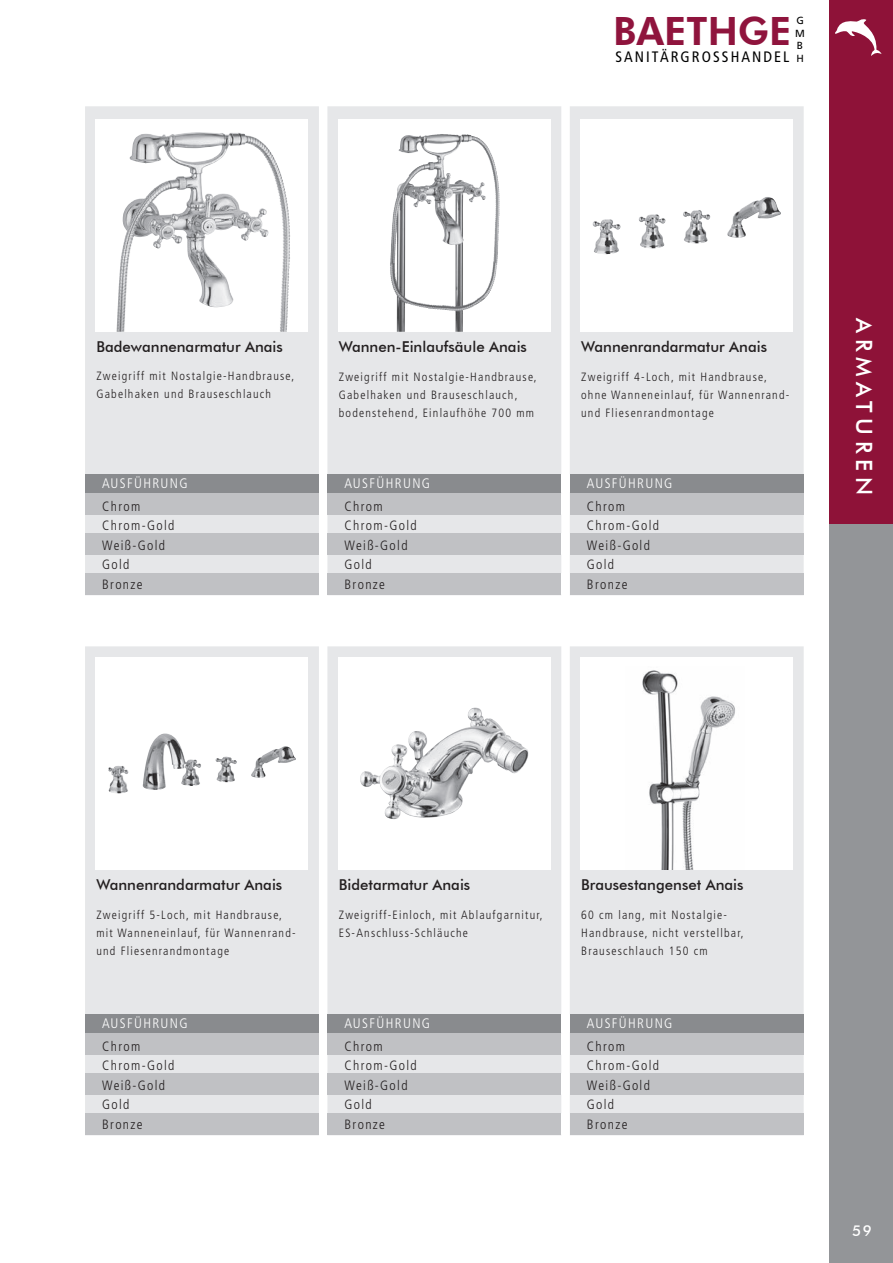
<style>
.page{position:relative;width:893px;height:1263px;background:#fff}
.page>*{position:absolute;margin:0;border:0;box-sizing:border-box;transform-origin:0 0}
.t1{font:800 39px "Futura BT";color:#8f143d}
.t2{font:500 22.5px "Futura BT";letter-spacing:.25em;color:#fff}
.t3{font:condensed 15.15px "Frutiger LT Std";letter-spacing:.135em;color:#000001}
.t4{font:500 15px "Futura BT";color:#231f20}
.t5{font:500 15px "Futura BT";color:#fff}
.t6{font:300 condensed 13.8px "Frutiger LT Std";letter-spacing:.1em;color:#fff}
.t7{font:300 condensed 13.5px/19.5px "Frutiger LT Std";letter-spacing:.1em;color:#231f20}
.t8{font:300 condensed 12px/18px "Frutiger LT Std";letter-spacing:.1em;color:#231f20}
.t9{font:10.35px/12.5px "Frutiger LT Std";color:#000001}
</style>
<div class="page">
<div style="left:829px;top:0;width:64px;height:1263px;background:#939598"></div>
<div style="left:829px;top:0;width:64px;height:524px;background:#8e1238"></div>
<svg style="left:835px;top:19px;width:47px;height:36px"></svg>
<div style="left:85px;top:646px;width:234px;height:489px;background:#e6e7e9"></div>
<div style="left:85px;top:1033px;width:234px;height:21px;background:#c0c1c4"></div>
<div style="left:85px;top:1113px;width:234px;height:21px;background:#c0c1c4"></div>
<div style="left:85px;top:1073px;width:234px;height:21px;background:#c0c1c4"></div>
<div style="left:85px;top:1014px;width:234px;height:18px;background:#898b8e"></div>
<div style="left:570px;top:646px;width:234px;height:489px;background:#e6e7e9"></div>
<div style="left:570px;top:1033px;width:234px;height:21px;background:#c0c1c4"></div>
<div style="left:570px;top:1113px;width:234px;height:21px;background:#c0c1c4"></div>
<div style="left:570px;top:1073px;width:234px;height:21px;background:#c0c1c4"></div>
<div style="left:570px;top:1014px;width:234px;height:18px;background:#898b8e"></div>
<div style="left:327px;top:646px;width:234px;height:489px;background:#e6e7e9"></div>
<div style="left:328px;top:1033px;width:233px;height:21px;background:#c0c1c4"></div>
<div style="left:328px;top:1113px;width:233px;height:21px;background:#c0c1c4"></div>
<div style="left:328px;top:1073px;width:233px;height:21px;background:#c0c1c4"></div>
<div style="left:327px;top:1014px;width:234px;height:18px;background:#898b8e"></div>
<div style="left:570px;top:106px;width:234px;height:489px;background:#e6e7e9"></div>
<div style="left:570px;top:493px;width:234px;height:21px;background:#c0c1c4"></div>
<div style="left:570px;top:573px;width:234px;height:21px;background:#c0c1c4"></div>
<div style="left:570px;top:533px;width:234px;height:21px;background:#c0c1c4"></div>
<div style="left:570px;top:474px;width:234px;height:18px;background:#898b8e"></div>
<div style="left:327px;top:106px;width:234px;height:489px;background:#e6e7e9"></div>
<div style="left:328px;top:493px;width:233px;height:21px;background:#c0c1c4"></div>
<div style="left:328px;top:573px;width:233px;height:21px;background:#c0c1c4"></div>
<div style="left:328px;top:533px;width:233px;height:21px;background:#c0c1c4"></div>
<div style="left:327px;top:474px;width:234px;height:18px;background:#898b8e"></div>
<div style="left:85px;top:106px;width:234px;height:489px;background:#e6e7e9"></div>
<div style="left:85px;top:493px;width:234px;height:21px;background:#c0c1c4"></div>
<div style="left:85px;top:573px;width:234px;height:21px;background:#c0c1c4"></div>
<div style="left:85px;top:533px;width:234px;height:21px;background:#c0c1c4"></div>
<div style="left:85px;top:474px;width:234px;height:18px;background:#898b8e"></div>
<svg style="left:96px;top:119px;width:212px;height:213px"></svg>
<img style="left:117px;top:132px;width:79px;height:200px">
<div style="left:338px;top:119px;width:213px;height:213px;background:#fff"></div>
<img style="left:392px;top:134px;width:48px;height:92px">
<div style="left:580px;top:119px;width:213px;height:213px;background:#fff"></div>
<img style="left:683px;top:197px;width:98px;height:41px">
<div style="left:96px;top:657px;width:212px;height:213px;background:#fff"></div>
<img style="left:143px;top:733px;width:58px;height:57px">
<div style="left:580px;top:657px;width:213px;height:213px;background:#fff"></div>
<img style="left:642px;top:670px;width:93px;height:200px">
<div style="left:338px;top:657px;width:213px;height:213px;background:#fff"></div>
<img style="left:360px;top:709px;width:169px;height:111px">
<h1 class="t1" style="left:613px;top:7px;width:180px">BAETHGE</h1>
<p class="t3" style="left:615px;top:47px;width:175px">SANITÄRGROSSHANDEL</p>
<p class="t9" style="left:795px;top:14px;width:11px">G<br>M<br>B<br>H</p>
<p class="t4" style="left:96px;top:338px;width:188px">Badewannenarmatur Anais</p>
<p class="t8" style="left:96px;top:367px;width:199px">Zweigriff mit Nostalgie-Handbrause,<br>Gabelhaken und Brauseschlauch</p>
<p class="t6" style="left:102px;top:475px;width:87px">AUSFÜHRUNG</p>
<p class="t7" style="left:102px;top:496px;width:74px">Chrom<br>Chrom-Gold<br>Weiß-Gold<br>Gold<br>Bronze</p>
<p class="t4" style="left:339px;top:338px;width:190px">Wannen-Einlaufsäule Anais</p>
<p class="t8" style="left:339px;top:368px;width:199px">Zweigriff mit Nostalgie-Handbrause,<br>Gabelhaken und Brauseschlauch, bodenstehend, Einlaufhöhe 700 mm</p>
<p class="t6" style="left:344px;top:475px;width:87px">AUSFÜHRUNG</p>
<p class="t7" style="left:345px;top:496px;width:74px">Chrom<br>Chrom-Gold<br>Weiß-Gold<br>Gold<br>Bronze</p>
<p class="t4" style="left:581px;top:338px;width:187px">Wannenrandarmatur Anais</p>
<p class="t8" style="left:581px;top:368px;width:210px">Zweigriff 4-Loch, mit Handbrause, ohne Wanneneinlauf, für Wannenrand&shy;und Fliesenrandmontage</p>
<p class="t6" style="left:587px;top:475px;width:87px">AUSFÜHRUNG</p>
<p class="t7" style="left:587px;top:496px;width:74px">Chrom<br>Chrom-Gold<br>Weiß-Gold<br>Gold<br>Bronze</p>
<h2 class="t2" style="left:878px;top:318px;width:178px;rotate:90deg">ARMATUREN</h2>
<p class="t4" style="left:96px;top:876px;width:187px">Wannenrandarmatur Anais</p>
<p class="t8" style="left:96px;top:906px;width:201px">Zweigriff 5-Loch, mit Handbrause, mit Wanneneinlauf, für Wannenrand&shy;und Fliesenrandmontage</p>
<p class="t6" style="left:102px;top:1015px;width:87px">AUSFÜHRUNG</p>
<p class="t7" style="left:102px;top:1036px;width:74px">Chrom<br>Chrom-Gold<br>Weiß-Gold<br>Gold<br>Bronze</p>
<p class="t4" style="left:339px;top:876px;width:133px">Bidetarmatur Anais</p>
<p class="t8" style="left:339px;top:906px;width:205px">Zweigriff-Einloch, mit Ablaufgarnitur,<br>ES-Anschluss-Schläuche</p>
<p class="t6" style="left:344px;top:1015px;width:87px">AUSFÜHRUNG</p>
<p class="t7" style="left:345px;top:1036px;width:74px">Chrom<br>Chrom-Gold<br>Weiß-Gold<br>Gold<br>Bronze</p>
<p class="t4" style="left:581px;top:876px;width:164px">Brausestangenset Anais</p>
<p class="t8" style="left:581px;top:906px;width:164px">60 cm lang, mit Nostalgie-<br>Handbrause, nicht verstellbar,<br>Brauseschlauch 150 cm</p>
<p class="t6" style="left:587px;top:1015px;width:87px">AUSFÜHRUNG</p>
<p class="t7" style="left:587px;top:1036px;width:74px">Chrom<br>Chrom-Gold<br>Weiß-Gold<br>Gold<br>Bronze</p>
<p class="t5" style="left:852px;top:1222px;width:21px">59</p>
</div>
